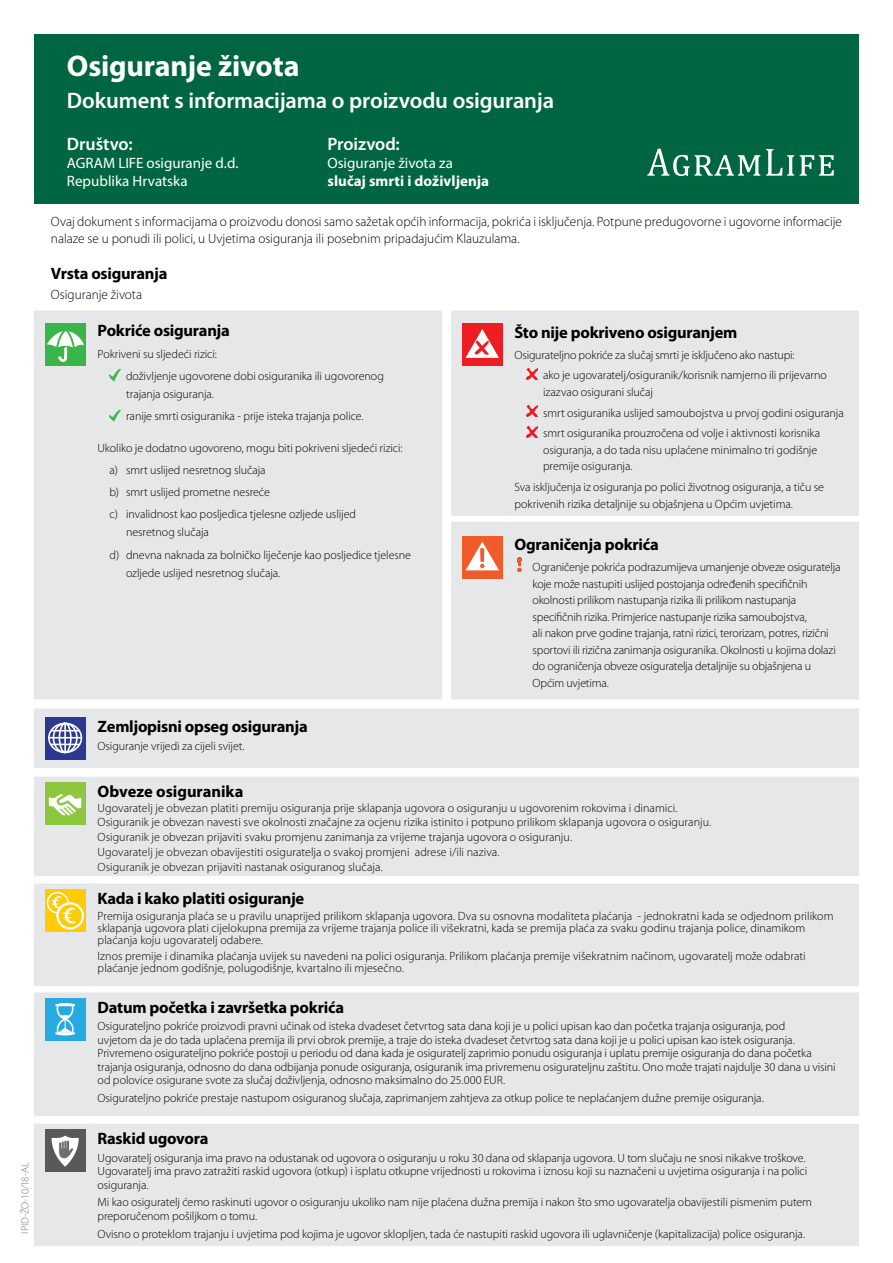
<style>
.page{position:relative;width:893px;height:1263px;background:#fff}
.page>*{position:absolute;margin:0;border:0;box-sizing:border-box;transform-origin:0 0}
.t1{font:700 30px "Myriad Pro";letter-spacing:-.005em;color:#fff}
.t2{font:600 22.5px "Myriad Pro";letter-spacing:-.005em;color:#fff}
.t3{font:600 18px "Myriad Pro";letter-spacing:-.005em;color:#fff}
.t4{font:700 16.5px "Myriad Pro";letter-spacing:-.015em;color:#000}
.t5{font:15px/18px "Myriad Pro";color:#fff}
.t6{font:700 15px "Myriad Pro";letter-spacing:.005em;color:#fff}
.t7{font:300 13.5px/16.2px "Myriad Pro";color:#000}
.t8{font:300 12px/16.5px "Myriad Pro";letter-spacing:-.005em;color:#000}
.t9{font:300 10.5px "Myriad Pro";letter-spacing:-.015em;color:#77787b}
</style>
<div class="page">
<div style="left:34px;top:34px;width:825px;height:170px;background:#006641"></div>
<div style="left:451px;top:310px;width:408px;height:206px;background:#e6e7e8"></div>
<div style="left:462px;top:323px;width:41px;height:43px;background:#ed1d24"></div>
<svg style="left:465px;top:329px;width:34px;height:29px"></svg>
<svg style="left:526px;top:369px;width:11px;height:10px"></svg>
<svg style="left:526px;top:406px;width:11px;height:11px"></svg>
<svg style="left:526px;top:427px;width:11px;height:10px"></svg>
<div style="left:451px;top:522px;width:408px;height:177px;background:#e6e7e8"></div>
<div style="left:462px;top:536px;width:41px;height:42px;background:#f15a29"></div>
<svg style="left:466px;top:541px;width:33px;height:29px"></svg>
<svg style="left:517px;top:558px;width:4px;height:13px"></svg>
<svg style="left:647px;top:149px;width:113px;height:27px"></svg>
<svg style="left:766px;top:149px;width:28px;height:27px"></svg>
<svg style="left:800px;top:155px;width:34px;height:21px"></svg>
<div style="left:34px;top:310px;width:408px;height:389px;background:#e6e7e8"></div>
<div style="left:45px;top:323px;width:41px;height:43px;background:#39b54a"></div>
<svg style="left:47px;top:327px;width:37px;height:35px"></svg>
<svg style="left:110px;top:370px;width:10px;height:12px"></svg>
<svg style="left:110px;top:410px;width:10px;height:12px"></svg>
<div style="left:34px;top:708px;width:825px;height:60px;background:#e6e7e8"></div>
<svg style="left:45px;top:717px;width:41px;height:43px"></svg>
<div style="left:48px;top:723px;width:34px;height:30px;border:2px solid #fff;border-radius:50%"></div>
<div style="left:53px;top:723px;width:25px;height:30px;border:2px solid #fff;border-radius:50%"></div>
<div style="left:59px;top:723px;width:13px;height:30px;border:2px solid #fff;border-radius:50%"></div>
<hr style="left:64px;top:723px;width:2px;height:30px;background:#fff">
<svg style="left:51px;top:730px;width:29px;height:1px"></svg>
<svg style="left:51px;top:744px;width:29px;height:1px"></svg>
<hr style="left:49px;top:737px;width:32px;height:1px;background:#fff">
<div style="left:34px;top:777px;width:825px;height:99px;background:#e6e7e8"></div>
<div style="left:45px;top:782px;width:41px;height:43px;background:#8dc63f"></div>
<svg style="left:49px;top:794px;width:33px;height:22px"></svg>
<div style="left:34px;top:883px;width:825px;height:103px;background:#e6e7e8"></div>
<div style="left:45px;top:889px;width:41px;height:43px;background:#ffcb05"></div>
<div style="left:47px;top:892px;width:22px;height:21px;border:2px solid #fff;border-radius:50%"></div>
<svg style="left:57px;top:903px;width:26px;height:25px"></svg>
<div style="left:56px;top:902px;width:28px;height:27px;border:2px solid #fff;border-radius:50%"></div>
<svg style="left:51px;top:895px;width:25px;height:30px"></svg>
<div style="left:34px;top:992px;width:825px;height:124px;background:#e6e7e8"></div>
<div style="left:45px;top:998px;width:41px;height:42px;background:#27aae1"></div>
<svg style="left:55px;top:1003px;width:20px;height:32px"></svg>
<div style="left:34px;top:1123px;width:825px;height:123px;background:#e6e7e8"></div>
<div style="left:45px;top:1129px;width:41px;height:43px;background:#58595b"></div>
<svg style="left:52px;top:1135px;width:27px;height:32px"></svg>
<p class="t9" style="left:19px;top:1233px;width:73px;rotate:-90deg">IPID-ŽO-10/18-AL</p>
<h1 class="t1" style="left:67px;top:46px;width:234px">Osiguranje života</h1>
<h2 class="t2" style="left:67px;top:86px;width:489px">Dokument s informacijama o proizvodu osiguranja</h2>
<h3 class="t3" style="left:67px;top:132px;width:67px">Društvo:</h3>
<p class="t5" style="left:67px;top:154px;width:173px">AGRAM LIFE osiguranje d.d.<br>Republika Hrvatska</p>
<h3 class="t3" style="left:327px;top:132px;width:74px">Proizvod:</h3>
<p class="t5" style="left:327px;top:154px;width:127px">Osiguranje života za</p>
<p class="t6" style="left:327px;top:172px;width:163px">slučaj smrti i doživljenja</p>
<p class="t7" style="left:51px;top:214px;width:793px">Ovaj dokument s informacijama o proizvodu donosi samo sažetak općih informacija, pokrića i isključenja. Potpune predugovorne i ugovorne informacije nalaze se u ponudi ili polici, u Uvjetima osiguranja ili posebnim pripadajućim Klauzulama.</p>
<h3 class="t4" style="left:51px;top:263px;width:118px">Vrsta osiguranja</h3>
<p class="t7" style="left:51px;top:286px;width:93px">Osiguranje života</p>
<h3 class="t4" style="left:514px;top:322px;width:224px">Što nije pokriveno osiguranjem</h3>
<p class="t8" style="left:543px;top:344px;width:285px;line-height:20.7px;text-indent:-28px">Osigurateljno pokriće za slučaj smrti je isključeno ako nastupi:<br>ako je ugovaratelj/osiguranik/korisnik namjerno ili prijevarno</p>
<p class="t8" style="left:543px;top:381px;width:302px;line-height:20.7px">izazvao osigurani slučaj<br>smrt osiguranika uslijed samoubojstva u prvoj godini osiguranja smrt osiguranika prouzročena od volje i aktivnosti korisnika</p>
<p class="t8" style="left:543px;top:442px;width:276px">osiguranja, a do tada nisu uplaćene minimalno tri godišnje premije osiguranja.</p>
<p class="t8" style="left:514px;top:479px;width:311px">Sva isključenja iz osiguranja po polici životnog osiguranja, a tiču se pokrivenih rizika detaljnije su objašnjena u Općim uvjetima.</p>
<h3 class="t4" style="left:514px;top:534px;width:146px">Ograničenja pokrića</h3>
<p class="t8" style="left:532px;top:559px;width:309px">Ograničenje pokrića podrazumijeva umanjenje obveze osiguratelja koje može nastupiti uslijed postojanja određenih specifičnih okolnosti prilikom nastupanja rizika ili prilikom nastupanja specifičnih rizika. Primjerice nastupanje rizika samoubojstva,<br>ali nakon prve godine trajanja, ratni rizici, terorizam, potres, rizični sportovi ili rizična zanimanja osiguranika. Okolnosti u kojima dolazi do ograničenja obveze osiguratelja detaljnije su objašnjena u Općim uvjetima.</p>
<h3 class="t4" style="left:98px;top:319px;width:134px">Pokriće osiguranja</h3>
<p class="t8" style="left:126px;top:343px;width:259px;line-height:22.2px;text-indent:-29px">Pokriveni su sljedeći rizici:<br>doživljenje ugovorene dobi osiguranika ili ugovorenog</p>
<p class="t8" style="left:126px;top:383px;width:239px;line-height:22.2px">trajanja osiguranja.<br>ranije smrti osiguranika - prije isteka trajanja police.</p>
<p class="t8" style="left:110px;top:436px;width:295px;line-height:22.2px;text-indent:-12px">Ukoliko je dodatno ugovoreno, mogu biti pokriveni sljedeći rizici: a) smrt uslijed nesretnog slučaja<br>b) smrt uslijed prometne nesreće<br>c) invalidnost kao posljedica tjelesne ozljede uslijed</p>
<p class="t8" style="left:110px;top:521px;width:303px;line-height:22.2px;text-indent:16px">nesretnog slučaja<br>d) dnevna naknada za bolničko liječenje kao posljedice tjelesne</p>
<p class="t8" style="left:126px;top:564px;width:156px">ozljede uslijed nesretnog slučaja.</p>
<h3 class="t4" style="left:98px;top:715px;width:212px">Zemljopisni opseg osiguranja</h3>
<p class="t8" style="left:98px;top:738px;width:149px">Osiguranje vrijedi za cijeli svijet.</p>
<h3 class="t4" style="left:98px;top:780px;width:147px">Obveze osiguranika</h3>
<p class="t8" style="left:98px;top:800px;width:615px;line-height:14.7px">Ugovaratelj je obvezan platiti premiju osiguranja prije sklapanja ugovora o osiguranju u ugovorenim rokovima i dinamici.<br>Osiguranik je obvezan navesti sve okolnosti značajne za ocjenu rizika istinito i potpuno prilikom sklapanja ugovora o osiguranju.<br>Osiguranik je obvezan prijaviti svaku promjenu zanimanja za vrijeme trajanja ugovora o osiguranju.<br>Ugovaratelj je obvezan obavijestiti osiguratelja o svakoj promjeni adrese i/ili naziva.<br>Osiguranik je obvezan prijaviti nastanak osiguranog slučaja.</p>
<h3 class="t4" style="left:98px;top:887px;width:208px">Kada i kako platiti osiguranje</h3>
<p class="t8" style="left:98px;top:910px;width:737px;line-height:12px">Premija osiguranja plaća se u pravilu unaprijed prilikom sklapanja ugovora. Dva su osnovna modaliteta plaćanja - jednokratni kada se odjednom prilikom sklapanja ugovora plati cijelokupna premija za vrijeme trajanja police ili višekratni, kada se premija plaća za svaku godinu trajanja police, dinamikom plaćanja koju ugovaratelj odabere.</p>
<p class="t8" style="left:98px;top:950px;width:710px;line-height:12px">Iznos premije i dinamika plaćanja uvijek su navedeni na polici osiguranja. Prilikom plaćanja premije višekratnim načinom, ugovaratelj može odabrati plaćanje jednom godišnje, polugodišnje, kvartalno ili mjesečno.</p>
<h3 class="t4" style="left:98px;top:996px;width:248px">Datum početka i završetka pokrića</h3>
<p class="t8" style="left:98px;top:1019px;width:740px;line-height:13.5px">Osigurateljno pokriće proizvodi pravni učinak od isteka dvadeset četvrtog sata dana koji je u polici upisan kao dan početka trajanja osiguranja, pod<br>uvjetom da je do tada uplaćena premija ili prvi obrok premije, a traje do isteka dvadeset četvrtog sata dana koji je u polici upisan kao istek osiguranja.<br>Privremeno osigurateljno pokriće postoji u periodu od dana kada je osiguratelj zaprimio ponudu osiguranja i uplatu premije osiguranja do dana početka trajanja osiguranja, odnosno do dana odbijanja ponude osiguranja, osiguranik ima privremenu osigurateljnu zaštitu. Ono može trajati najdulje 30 dana u visini od polovice osigurane svote za slučaj doživljenja, odnosno maksimalno do 25.000 EUR.</p>
<p class="t8" style="left:98px;top:1090px;width:668px">Osigurateljno pokriće prestaje nastupom osiguranog slučaja, zaprimanjem zahtjeva za otkup police te neplaćanjem dužne premije osiguranja.</p>
<h3 class="t4" style="left:98px;top:1127px;width:112px">Raskid ugovora</h3>
<p class="t8" style="left:98px;top:1151px;width:711px;line-height:13.5px">Ugovaratelj osiguranja ima pravo na odustanak od ugovora o osiguranju u roku 30 dana od sklapanja ugovora. U tom slučaju ne snosi nikakve troškove.<br>Ugovaratelj ima pravo zatražiti raskid ugovora (otkup) i isplatu otkupne vrijednosti u rokovima i iznosu koji su naznačeni u uvjetima osiguranja i na polici osiguranja.</p>
<p class="t8" style="left:98px;top:1195px;width:716px;line-height:13.5px">Mi kao osiguratelj ćemo raskinuti ugovor o osiguranju ukoliko nam nije plaćena dužna premija i nakon što smo ugovaratelja obavijestili pismenim putem preporučenom pošiljkom o tomu.</p>
<p class="t8" style="left:98px;top:1225px;width:709px">Ovisno o proteklom trajanju i uvjetima pod kojima je ugovor sklopljen, tada će nastupiti raskid ugovora ili uglavničenje (kapitalizacija) police osiguranja.</p>
</div>
